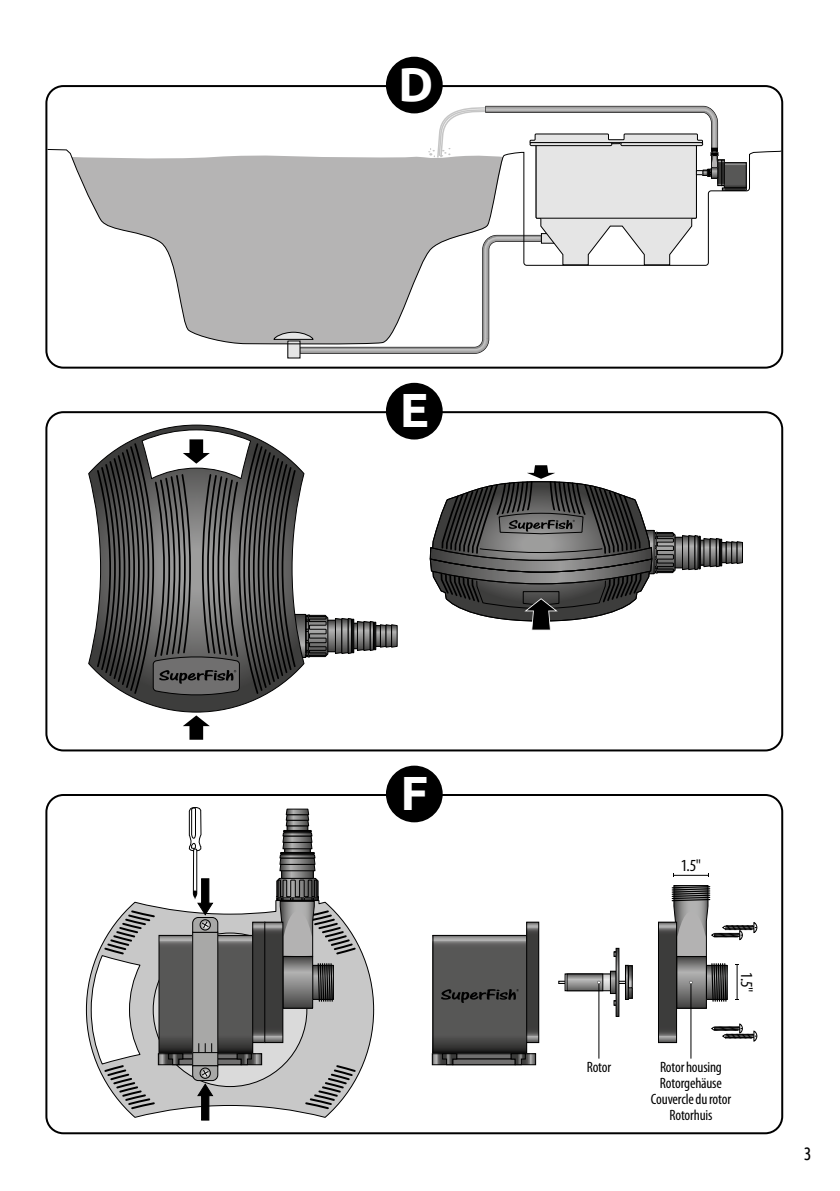
<style>
.page{position:relative;width:840px;height:1191px;background:#fff}
.page>*{position:absolute;margin:0;border:0;box-sizing:border-box;transform-origin:0 0}
.t1{font:700 48px "Ubuntu";color:#fff}
.t2{font:18px "Ubuntu Condensed";color:#000}
.t3{font:condensed 17px "Myriad Pro";color:#000}
.t4{font:condensed 15px/16px "Myriad Pro";letter-spacing:-.01em;color:#000;text-align:center}
</style>
<div class="page">
<div style="left:287px;top:341px;width:13px;height:17px;border:1px solid #000"></div>
<svg style="left:48px;top:149px;width:731px;height:196px"></svg>
<div style="left:723px;top:163px;width:22px;height:25px;background:linear-gradient(to right,#565655,#565655)"></div>
<div style="left:723px;top:162px;width:23px;height:26px;border:1px solid #000"></div>
<div style="left:721px;top:188px;width:25px;height:2px;border:1px solid #000"></div>
<div style="left:721px;top:160px;width:3px;height:26px;border:1px solid #000"></div>
<svg style="left:273px;top:102px;width:448px;height:255px"></svg>
<div style="left:45px;top:85px;width:737px;height:284px;border:2px solid #000;border-radius:17px"></div>
<svg style="left:701px;top:542px;width:1px;height:21px"></svg>
<div style="left:699px;top:540px;width:21px;height:25px;border:1px solid #000"></div>
<svg style="left:702px;top:538px;width:41px;height:29px"></svg>
<div style="left:719px;top:538px;width:2px;height:28px;border:1px solid #000"></div>
<div style="left:715px;top:538px;width:4px;height:29px;border:1px solid #000"></div>
<div style="left:698px;top:536px;width:2px;height:33px;border:1px solid #000"></div>
<div style="left:694px;top:535px;width:4px;height:35px;border:1px solid #000"></div>
<svg style="left:88px;top:424px;width:217px;height:288px"></svg>
<svg style="left:354px;top:625px;width:2px;height:22px"></svg>
<div style="left:352px;top:623px;width:23px;height:26px;border:1px solid #000"></div>
<div style="left:327px;top:620px;width:26px;height:32px;border:1px solid #000"></div>
<svg style="left:356px;top:621px;width:42px;height:30px"></svg>
<div style="left:374px;top:621px;width:2px;height:29px;border:1px solid #000"></div>
<div style="left:369px;top:621px;width:4px;height:30px;border:1px solid #000"></div>
<svg style="left:304px;top:614px;width:43px;height:44px;background:#686867"></svg>
<div style="left:352px;top:618px;width:2px;height:35px;border:1px solid #000"></div>
<div style="left:347px;top:618px;width:4px;height:36px;border:1px solid #000"></div>
<svg style="left:96px;top:439px;width:201px;height:258px;background:#5d5d5d"></svg>
<svg style="left:183px;top:711px;width:27px;height:28px"></svg>
<svg style="left:429px;top:465px;width:266px;height:165px"></svg>
<div style="left:45px;top:411px;width:737px;height:340px;border:2px solid #000;border-radius:17px"></div>
<div style="left:627px;top:974px;width:5px;height:24px;border:1px solid #000"></div>
<svg style="left:613px;top:951px;width:2px;height:6px"></svg>
<div style="left:558px;top:980px;width:69px;height:4px;border:1px solid #000"></div>
<svg style="left:85px;top:901px;width:289px;height:217px"></svg>
<svg style="left:103px;top:1063px;width:53px;height:47px;background:#ababab"></svg>
<svg style="left:304px;top:1063px;width:53px;height:47px;background:#acacac"></svg>
<svg style="left:103px;top:909px;width:53px;height:47px;background:#acacac"></svg>
<svg style="left:286px;top:849px;width:22px;height:2px"></svg>
<div style="left:284px;top:831px;width:26px;height:22px;border:1px solid #000"></div>
<svg style="left:283px;top:871px;width:28px;height:6px"></svg>
<div style="left:281px;top:852px;width:32px;height:27px;border:1px solid #000"></div>
<svg style="left:282px;top:808px;width:31px;height:41px"></svg>
<div style="left:283px;top:830px;width:28px;height:2px;border:1px solid #000"></div>
<div style="left:282px;top:832px;width:30px;height:4px;border:1px solid #000"></div>
<svg style="left:279px;top:857px;width:37px;height:14px"></svg>
<div style="left:280px;top:852px;width:34px;height:2px;border:1px solid #000"></div>
<div style="left:279px;top:854px;width:36px;height:4px;border:1px solid #000"></div>
<div style="left:153px;top:933px;width:154px;height:153px;background:#dadada;border-radius:50%"></div>
<svg style="left:160px;top:937px;width:91px;height:115px;background:#565655"></svg>
<div style="left:158px;top:935px;width:95px;height:119px;border:1px solid #000"></div>
<svg style="left:160px;top:1055px;width:100px;height:8px"></svg>
<div style="left:158px;top:1053px;width:104px;height:12px;border:1px solid #000"></div>
<div style="left:283px;top:956px;width:29px;height:52px;background:#4e4d4d"></div>
<div style="left:282px;top:956px;width:31px;height:52px;border:1px solid #000"></div>
<svg style="left:254px;top:923px;width:9px;height:118px"></svg>
<div style="left:252px;top:921px;width:13px;height:122px;border:1px solid #000"></div>
<svg style="left:266px;top:923px;width:15px;height:118px"></svg>
<div style="left:264px;top:921px;width:19px;height:122px;border:1px solid #000"></div>
<div style="left:182px;top:1053px;width:55px;height:6px;background:#706f6f"></div>
<div style="left:182px;top:1053px;width:56px;height:6px;border:1px solid #000"></div>
<div style="left:179px;top:1059px;width:62px;height:5px;background:#706f6f"></div>
<div style="left:178px;top:1058px;width:63px;height:7px;border:1px solid #000"></div>
<svg style="left:167px;top:1052px;width:17px;height:13px"></svg>
<svg style="left:236px;top:1052px;width:16px;height:13px"></svg>
<svg style="left:275px;top:877px;width:82px;height:125px"></svg>
<svg style="left:434px;top:937px;width:91px;height:115px;background:#565655"></svg>
<div style="left:432px;top:935px;width:95px;height:119px;border:1px solid #000"></div>
<svg style="left:433px;top:1055px;width:101px;height:8px"></svg>
<div style="left:431px;top:1053px;width:105px;height:12px;border:1px solid #000"></div>
<div style="left:676px;top:956px;width:30px;height:52px;background:#4c4b4b"></div>
<div style="left:676px;top:956px;width:30px;height:52px;border:1px solid #000"></div>
<svg style="left:603px;top:975px;width:5px;height:14px"></svg>
<svg style="left:568px;top:975px;width:33px;height:14px"></svg>
<div style="left:566px;top:973px;width:37px;height:18px;border:1px solid #000"></div>
<svg style="left:611px;top:972px;width:3px;height:20px"></svg>
<div style="left:609px;top:970px;width:7px;height:24px;border:1px solid #000"></div>
<div style="left:615px;top:947px;width:4px;height:70px;border:1px solid #000"></div>
<div style="left:624px;top:964px;width:4px;height:36px;border:1px solid #000"></div>
<svg style="left:528px;top:923px;width:9px;height:118px"></svg>
<div style="left:526px;top:921px;width:13px;height:122px;border:1px solid #000"></div>
<svg style="left:659px;top:923px;width:15px;height:118px"></svg>
<div style="left:657px;top:921px;width:19px;height:122px;border:1px solid #000"></div>
<div style="left:456px;top:1053px;width:55px;height:6px;background:#706f6f"></div>
<div style="left:456px;top:1053px;width:55px;height:6px;border:1px solid #000"></div>
<div style="left:452px;top:1059px;width:63px;height:5px;background:#706f6f"></div>
<div style="left:452px;top:1058px;width:63px;height:7px;border:1px solid #000"></div>
<svg style="left:441px;top:1052px;width:16px;height:13px"></svg>
<svg style="left:510px;top:1052px;width:16px;height:13px"></svg>
<div style="left:192px;top:932px;width:26px;height:120px;background:#a8a8a7"></div>
<div style="left:192px;top:931px;width:26px;height:122px;border:1px solid #000"></div>
<div style="left:192px;top:1052px;width:26px;height:13px;background:#a8a8a7"></div>
<div style="left:192px;top:1052px;width:26px;height:14px;border:1px solid #000"></div>
<svg style="left:205px;top:1043px;width:7px;height:9px"></svg>
<svg style="left:191px;top:1064px;width:28px;height:56px"></svg>
<svg style="left:441px;top:989px;width:77px;height:14px"></svg>
<svg style="left:188px;top:807px;width:31px;height:126px"></svg>
<svg style="left:711px;top:1023px;width:46px;height:18px"></svg>
<svg style="left:629px;top:967px;width:1px;height:19px"></svg>
<div style="left:627px;top:965px;width:5px;height:23px;border:1px solid #000"></div>
<hr style="left:673px;top:875px;width:35px;height:1px;background:#000">
<hr style="left:598px;top:982px;width:1px;height:76px;background:#000">
<svg style="left:597px;top:980px;width:3px;height:4px"></svg>
<hr style="left:690px;top:982px;width:1px;height:76px;background:#000">
<svg style="left:670px;top:885px;width:87px;height:117px"></svg>
<div style="left:45px;top:794px;width:737px;height:340px;border:2px solid #000;border-radius:17px"></div>
<div style="left:386px;top:57px;width:56px;height:56px;background:#000;border-radius:50%"></div>
<div style="left:386px;top:383px;width:56px;height:56px;background:#000;border-radius:50%"></div>
<div style="left:386px;top:765px;width:56px;height:57px;background:#000;border-radius:50%"></div>
<h1 class="t1" style="left:398px;top:55px;width:37px">D</h1>
<h1 class="t1" style="left:399px;top:381px;width:31px">E</h1>
<h1 class="t1" style="left:400px;top:763px;width:29px">F</h1>
<p class="t3" style="left:680px;top:855px;width:22px">1.5"</p>
<p class="t3" style="left:756px;top:972px;width:22px;rotate:90deg">1.5"</p>
<p class="t4" style="left:586px;top:1058px;width:26px">Rotor</p>
<p class="t4" style="left:650px;top:1058px;width:82px">Rotor housing<br>Rotorgehäuse<br>Couvercle du rotor<br>Rotorhuis</p>
<p class="t2" style="left:803px;top:1142px;width:9px">3</p>
</div>
